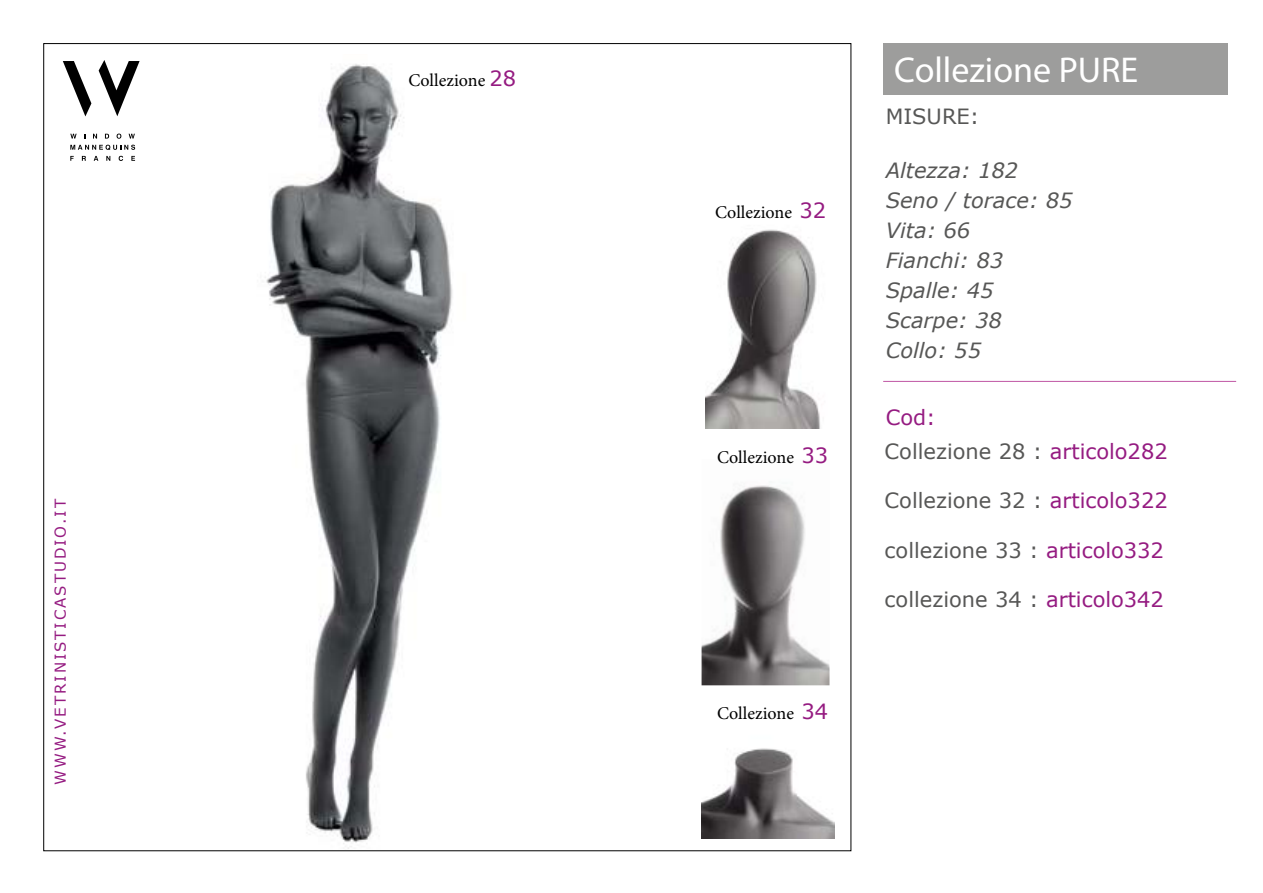
<style>
.page{position:relative;width:1263px;height:893px;background:#fff}
.page>*{position:absolute;margin:0;border:0;box-sizing:border-box;transform-origin:0 0}
.t1{font:36px "Myriad Pro";color:#fff}
.t2{font:21px "Verdana";color:#575756}
.t3{font:italic 21px/30px "Verdana";color:#575756}
.t4{font:21px/34.5px "Verdana";color:#951b81}
.t5{font:18px "Minion Pro";color:#000}
.t6{font:15px "Verdana";letter-spacing:.13em;color:#951b81}
.s1{font-family:"Verdana";font-size:21px;color:#951b81}
.s2{color:#575756}
.s3{color:#951b81}
</style>
<div class="page">
<img style="left:265px;top:64px;width:188px;height:785px">
<div style="left:883px;top:43px;width:345px;height:51px;background:#9d9d9c"></div>
<hr style="left:883px;top:381px;width:353px;height:1px;background:#a71681">
<img style="left:705px;top:229px;width:116px;height:199px">
<img style="left:701px;top:485px;width:128px;height:200px">
<img style="left:701px;top:748px;width:133px;height:91px">
<svg style="left:63px;top:60px;width:77px;height:56px"></svg>
<svg style="left:70px;top:156px;width:4px;height:5px"></svg>
<svg style="left:82px;top:156px;width:4px;height:5px"></svg>
<svg style="left:94px;top:156px;width:4px;height:5px"></svg>
<svg style="left:106px;top:156px;width:4px;height:5px"></svg>
<svg style="left:119px;top:156px;width:4px;height:5px"></svg>
<svg style="left:131px;top:156px;width:4px;height:5px"></svg>
<svg style="left:70px;top:145px;width:65px;height:5px"></svg>
<svg style="left:70px;top:134px;width:7px;height:5px"></svg>
<svg style="left:93px;top:134px;width:4px;height:5px"></svg>
<svg style="left:105px;top:134px;width:4px;height:5px"></svg>
<svg style="left:117px;top:134px;width:4px;height:5px"></svg>
<svg style="left:129px;top:134px;width:6px;height:5px"></svg>
<p class="t6" style="left:50px;top:785px;width:287px;rotate:-90deg">WWW.VETRINISTICASTUDIO.IT</p>
<p class="t5" style="left:408px;top:68px;width:109px">Collezione <span class="s1">28</span></p>
<p class="t5" style="left:715px;top:200px;width:113px">Collezione <span class="s1">32</span></p>
<p class="t5" style="left:717px;top:445px;width:113px">Collezione <span class="s1">33</span></p>
<p class="t5" style="left:717px;top:701px;width:113px">Collezione <span class="s1">34</span></p>
<h1 class="t1" style="left:894px;top:48px;width:246px">Collezione PURE</h1>
<p class="t2" style="left:886px;top:102px;width:95px">MISURE:</p>
<p class="t3" style="left:886px;top:155px;width:188px">Altezza: 182<br>Seno / torace: 85<br>Vita: 66<br>Fianchi: 83<br>Spalle: 45<br>Scarpe: 38<br>Collo: 55</p>
<p class="t4" style="left:885px;top:400px;width:285px">Cod:<br><span class="s2">Collezione 28 :</span> articolo282</p>
<p class="t2" style="left:885px;top:486px;width:285px">Collezione 32 : <span class="s3">articolo322</span></p>
<p class="t2" style="left:885px;top:536px;width:281px">collezione 33 : <span class="s3">articolo332</span></p>
<p class="t2" style="left:885px;top:585px;width:281px">collezione 34 : <span class="s3">articolo342</span></p>
</div>
